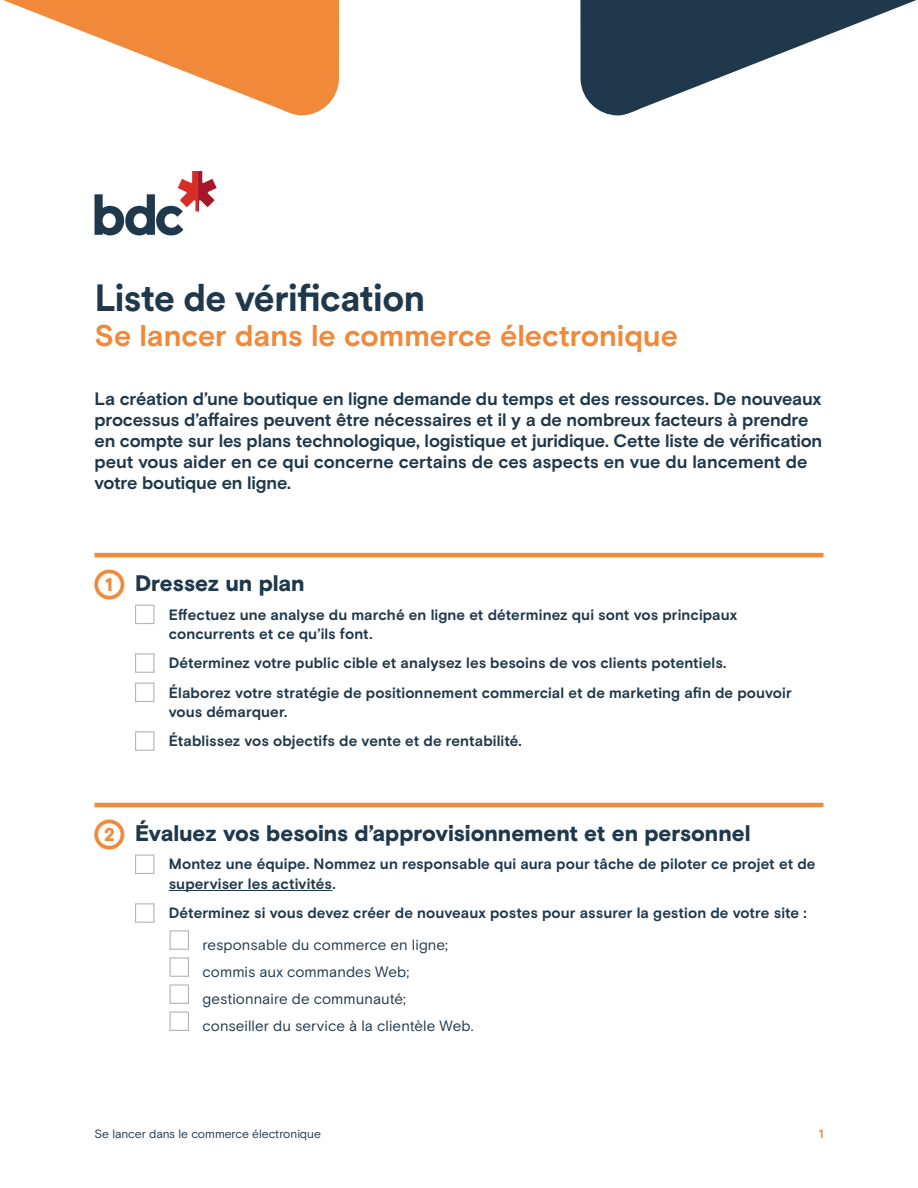
<style>
.page{position:relative;width:918px;height:1188px;background:#fff}
.page>*{position:absolute;margin:0;border:0;box-sizing:border-box;transform-origin:0 0}
.t1{font:700 37.5px "Circular Std";letter-spacing:-.02em;color:#1f384b}
.t2{font:700 30px "Basis Grotesque";letter-spacing:-.005em;color:#f08a3a}
.t3{font:900 22.5px "Basis Grotesque";letter-spacing:-.005em;color:#1f384b}
.t4{font:700 18px/21px "Basis Grotesque";letter-spacing:-.01em;color:#1f384b}
.t5{font:700 15px/19.5px "Basis Grotesque";letter-spacing:.005em;color:#1f384b}
.t6{font:15px/27px "Basis Grotesque";letter-spacing:.005em;color:#1f384b}
.t7{font:12px "Basis Grotesque";letter-spacing:-.005em;color:#1f384b}
.t8{font:700 12px "Basis Grotesque";color:#f08a3a}
.s1{font-family:"Basis BDC Extra Glyphs";font-size:30px;color:#f08a3a}
</style>
<div class="page">
<svg style="left:94px;top:171px;width:123px;height:64px"></svg>
<svg style="left:3px;top:0;width:336px;height:115px"></svg>
<svg style="left:580px;top:0;width:337px;height:115px"></svg>
<hr style="left:94px;top:553px;width:730px;height:4px;background:#f08a3a">
<hr style="left:94px;top:803px;width:730px;height:4px;background:#f08a3a">
<hr style="left:169px;top:890px;width:163px;height:1px;background:#1f384b">
<div style="left:135px;top:605px;width:19px;height:19px;border:1px solid #b2b5b6"></div>
<div style="left:135px;top:653px;width:19px;height:20px;border:1px solid #b2b5b6"></div>
<div style="left:135px;top:683px;width:19px;height:19px;border:1px solid #b2b5b6"></div>
<div style="left:135px;top:731px;width:19px;height:20px;border:1px solid #b2b5b6"></div>
<div style="left:135px;top:855px;width:19px;height:19px;border:1px solid #b2b5b6"></div>
<div style="left:135px;top:903px;width:19px;height:20px;border:1px solid #b2b5b6"></div>
<div style="left:170px;top:930px;width:19px;height:20px;border:1px solid #b2b5b6"></div>
<div style="left:170px;top:957px;width:19px;height:20px;border:1px solid #b2b5b6"></div>
<div style="left:170px;top:984px;width:19px;height:20px;border:1px solid #b2b5b6"></div>
<div style="left:170px;top:1012px;width:19px;height:19px;border:1px solid #b2b5b6"></div>
<h1 class="t1" style="left:94px;top:274px;width:333px">Liste de vérification</h1>
<h2 class="t2" style="left:94px;top:318px;width:585px">Se lancer dans le commerce électronique</h2>
<p class="t4" style="left:94px;top:388px;width:729px">La création d’une boutique en ligne demande du temps et des ressources. De nouveaux processus d’affaires peuvent être nécessaires et il y a de nombreux facteurs à prendre en compte sur les plans technologique, logistique et juridique. Cette liste de vérification peut vous aider en ce qui concerne certains de ces aspects en vue du lancement de votre boutique en ligne.</p>
<h3 class="t3" style="left:94px;top:570px;width:212px"><span class="s1">1</span> Dressez un plan</h3>
<p class="t5" style="left:169px;top:604px;width:570px">Effectuez une analyse du marché en ligne et déterminez qui sont vos principaux concurrents et ce qu’ils font.</p>
<p class="t5" style="left:169px;top:648px;width:625px;line-height:29.2px">Déterminez votre public cible et analysez les besoins de vos clients potentiels.<br>Élaborez votre stratégie de positionnement commercial et de marketing afin de pouvoir</p>
<p class="t5" style="left:169px;top:697px;width:355px;line-height:29.2px">vous démarquer.<br>Établissez vos objectifs de vente et de rentabilité.</p>
<h3 class="t3" style="left:94px;top:820px;width:658px"><span class="s1">2</span> Évaluez vos besoins d’approvisionnement et en personnel</h3>
<p class="t5" style="left:169px;top:854px;width:648px">Montez une équipe. Nommez un responsable qui aura pour tâche de piloter ce projet et de superviser les activités.</p>
<p class="t5" style="left:169px;top:903px;width:639px">Déterminez si vous devez créer de nouveaux postes pour assurer la gestion de votre site :</p>
<p class="t6" style="left:202px;top:931px;width:273px">responsable du commerce en ligne; commis aux commandes Web; gestionnaire de communauté; conseiller du service à la clientèle Web.</p>
<p class="t7" style="left:94px;top:1127px;width:228px">Se lancer dans le commerce électronique</p>
<p class="t8" style="left:819px;top:1127px;width:6px">1</p>
</div>
